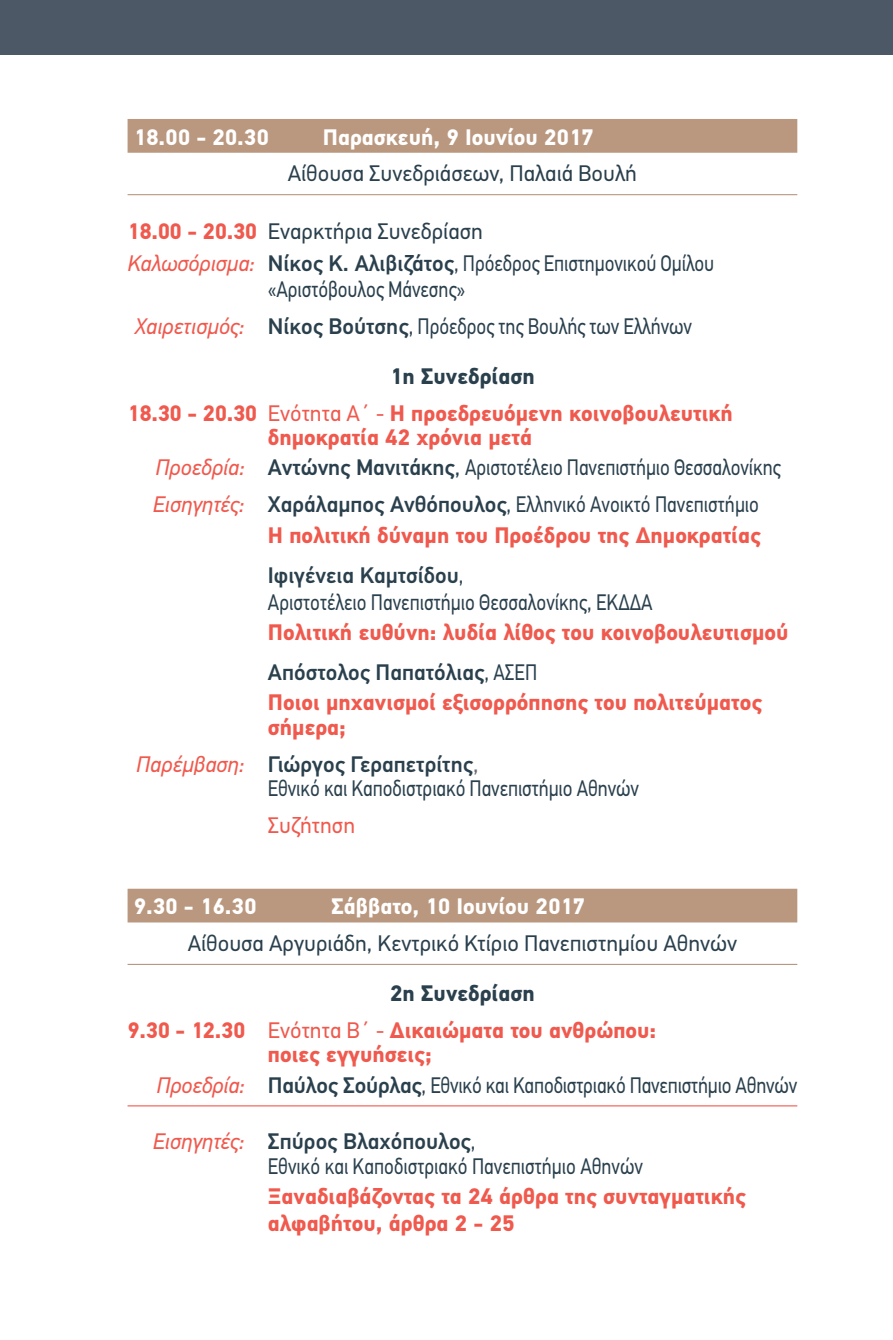
<style>
.page{position:relative;width:893px;height:1340px;background:#fff}
.page>*{position:absolute;margin:0;border:0;box-sizing:border-box;transform-origin:0 0}
.t1{font:700 22.5px/36.9px "PF Din Text Pro";color:#f0594d}
.t2{font:22.5px/37.4px "PF Din Text Pro";letter-spacing:-.005em;color:#2a404d;scale:.85 1}
.t3{font:22.5px/32.2px "PF Din Text Pro";letter-spacing:-.005em;color:#2a404d}
.t4{font:700 22.5px "PF Din Text Pro";color:#fff}
.t5{font:22.5px "PF Din Text Pro";color:#f0594d}
.s1{font-weight:700;color:#f0594d}
.s2{font-style:italic;color:#f0594d}
.s3{font-weight:500}
.s4{color:#2a404d}
.s5{font-weight:400}
.s6{font-weight:400;font-style:italic}
.s7{font-weight:500;color:#2a404d}
.s8{font-weight:400;color:#2a404d}
.s9{color:#6c6d70}
</style>
<div class="page">
<div style="left:0;top:0;width:893px;height:54px;background:#4c5865"></div>
<div style="left:128px;top:119px;width:669px;height:34px;background:#ba987f"></div>
<hr style="left:128px;top:194px;width:669px;height:1px;background:#ba987f">
<div style="left:128px;top:888px;width:669px;height:34px;background:#ba987f"></div>
<hr style="left:128px;top:963px;width:669px;height:2px;background:#ba987f">
<hr style="left:128px;top:1105px;width:669px;height:1px;background:#f0594d">
<p class="t4" style="left:134px;top:123px;width:136px">18.00 - 20.30</p>
<p class="t4" style="left:323px;top:123px;width:272px">Παρασκευή, 9 Ιουνίου 2017</p>
<p class="t3" style="left:288px;top:158px;width:351px">Αίθουσα Συνεδριάσεων, Παλαιά Βουλή</p>
<p class="t3" style="left:128px;top:215px;width:588px"><span class="s1">18.00 - 20.30</span> Εναρκτήρια Συνεδρίαση<br><span class="s2">Καλωσόρισμα:</span> <span class="s3">Νίκος Κ. Αλιβιζάτος</span>, Πρόεδρος Επιστημονικού Ομίλου</p>
<p class="t2" style="left:135px;top:271px;width:657px;text-indent:133px">«Αριστόβουλος Μάνεσης»<br><span class="s2">Χαιρετισμός:</span> <span class="s3">Νίκος Βούτσης</span>, Πρόεδρος της Βουλής των Ελλήνων</p>
<p class="t1" style="left:128px;top:358px;width:607px;text-indent:263px"><span class="s4">1η Συνεδρίαση<br></span>18.30 - 20.30 <span class="s5">Ενότητα Α΄ -</span> Η προεδρευόμενη κοινοβουλευτική</p>
<p class="t3" style="left:156px;top:422px;width:627px;line-height:30.6px;text-indent:112px"><span class="s1">δημοκρατία 42 χρόνια μετά<br></span><span class="s2">Προεδρία:</span> <span class="s3">Αντώνης Μανιτάκης</span>, Αριστοτέλειο Πανεπιστήμιο Θεσσαλονίκης</p>
<p class="t1" style="left:153px;top:490px;width:609px;line-height:30.4px;text-align:right"><span class="s6">Εισηγητές:</span> <span class="s7">Χαράλαμπος Ανθόπουλος</span><span class="s8">, Ελληνικό Ανοικτό Πανεπιστήμιο<br></span>Η πολιτική δύναμη του Προέδρου της Δημοκρατίας</p>
<p class="t2" style="left:268px;top:561px;width:454px;line-height:27px"><span class="s3">Ιφιγένεια Καμτσίδου</span>,<br>Αριστοτέλειο Πανεπιστήμιο Θεσσαλονίκης, ΕΚΔΔΑ</p>
<p class="t1" style="left:268px;top:613px;width:522px;line-height:39.8px">Πολιτική ευθύνη: λυδία λίθος του κοινοβουλευτισμού<br><span class="s7">Απόστολος Παπατόλιας</span><span class="s8">, ΑΣΕΠ</span></p>
<p class="t1" style="left:268px;top:691px;width:496px;line-height:24.1px">Ποιοι μηχανισμοί εξισορρόπησης του πολιτεύματος σήμερα;</p>
<p class="t2" style="left:268px;top:752px;width:438px;line-height:24.3px;text-indent:-132px"><span class="s2">Παρέμβαση:</span> <span class="s3">Γιώργος Γεραπετρίτης</span><span class="s9">,<br></span>Εθνικό και Καποδιστριακό Πανεπιστήμιο Αθηνών</p>
<p class="t5" style="left:268px;top:811px;width:89px">Συζήτηση</p>
<p class="t4" style="left:134px;top:892px;width:124px">9.30 - 16.30</p>
<p class="t4" style="left:332px;top:892px;width:255px">Σάββατο, 10 Ιουνίου 2017</p>
<p class="t3" style="left:188px;top:927px;width:551px">Αίθουσα Αργυριάδη, Κεντρικό Κτίριο Πανεπιστημίου Αθηνών</p>
<p class="t1" style="left:128px;top:975px;width:530px;text-indent:263px"><span class="s4">2η Συνεδρίαση<br></span>9.30 - 12.30 <span class="s5">Ενότητα Β΄ -</span> Δικαιώματα του ανθρώπου:</p>
<p class="t2" style="left:157px;top:1038px;width:755px;line-height:30.8px;text-indent:111px"><span class="s1">ποιες εγγυήσεις;<br></span><span class="s2">Προεδρία:</span> <span class="s3">Παύλος Σούρλας</span>, Εθνικό και Καποδιστριακό Πανεπιστήμιο Αθηνών</p>
<p class="t2" style="left:268px;top:1129px;width:443px;line-height:24.5px;text-indent:-115px"><span class="s2">Εισηγητές:</span> <span class="s3">Σπύρος Βλαχόπουλος</span>,<br>Εθνικό και Καποδιστριακό Πανεπιστήμιο Αθηνών</p>
<p class="t1" style="left:268px;top:1183px;width:480px;line-height:27.2px">Ξαναδιαβάζοντας τα 24 άρθρα της συνταγματικής αλφαβήτου, άρθρα 2 - 25</p>
</div>
